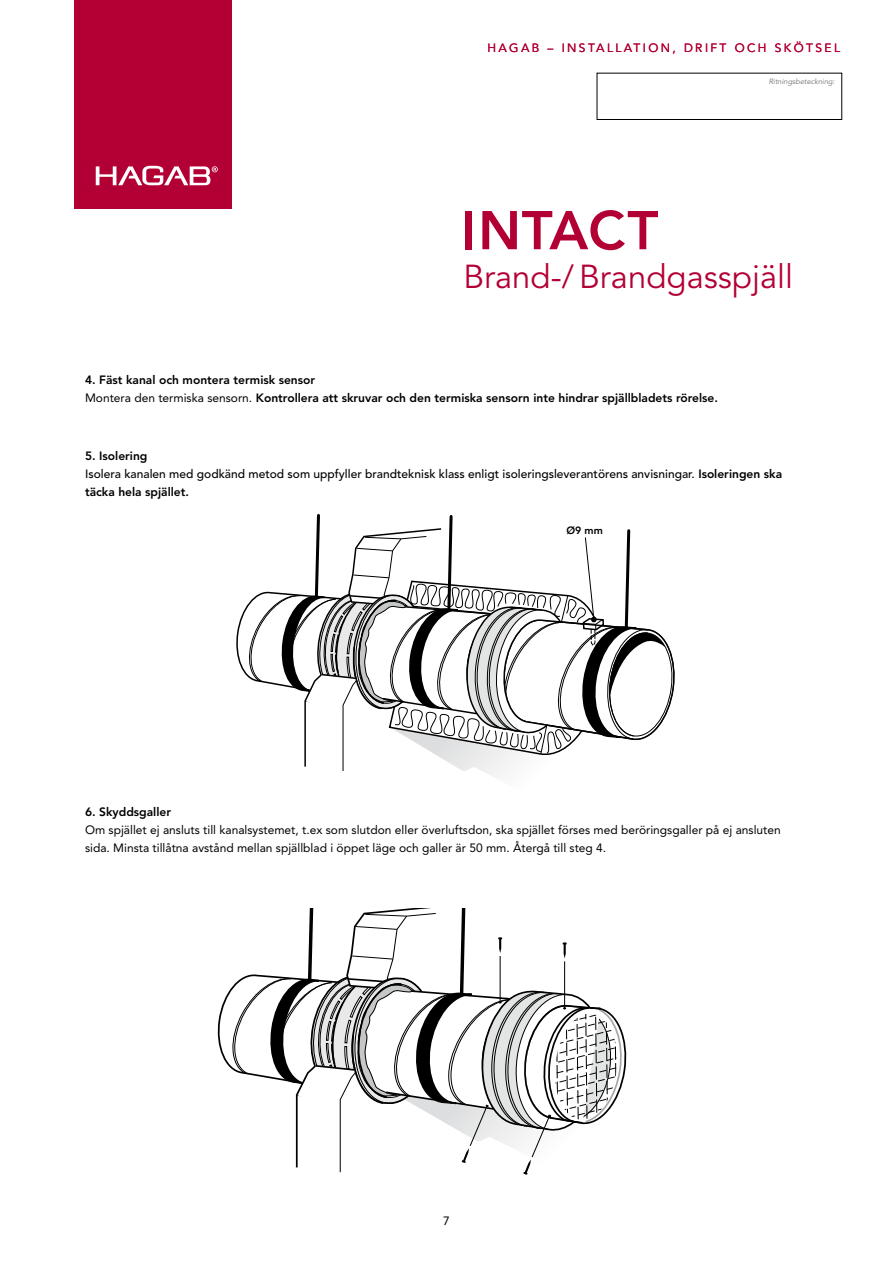
<style>
.page{position:relative;width:893px;height:1263px;background:#fff}
.page>*{position:absolute;margin:0;border:0;box-sizing:border-box;transform-origin:0 0}
.t1{font:800 54px "Avenir LT Std";letter-spacing:.01em;color:#b30034}
.t2{font:33px "Avenir LT Std";color:#b30034}
.t3{font:12px/18px "Avenir LT Std";color:#000}
.t4{font:800 12px/18px "Avenir LT Std";color:#000}
.t5{font:500 12px/18px "Avenir LT Std";color:#000}
.t6{font:12px "Avenir LT Std";letter-spacing:.2em;color:#b30034}
.t7{font:800 10.5px "Avenir LT Std";color:#000}
.t8{font:italic 7.5px "Avenir LT Std";color:#707172}
.s1{font-weight:400}
.s2{font-weight:800}
</style>
<div class="page">
<svg style="left:236px;top:514px;width:439px;height:264px"></svg>
<svg style="left:217px;top:908px;width:410px;height:267px"></svg>
<div style="left:74px;top:0;width:158px;height:209px;background:#b30034"></div>
<svg style="left:96px;top:166px;width:122px;height:19px"></svg>
<div style="left:597px;top:73px;width:245px;height:47px;border:1px solid #000"></div>
<p class="t6" style="left:487px;top:40px;width:354px">HAGAB – INSTALLATION, DRIFT OCH SKÖTSEL</p>
<p class="t8" style="left:769px;top:77px;width:68px">Ritningsbeteckning:</p>
<h1 class="t1" style="left:461px;top:199px;width:198px">INTACT</h1>
<h2 class="t2" style="left:463px;top:258px;width:331px">Brand-/ Brandgasspjäll</h2>
<p class="t4" style="left:85px;top:371px;width:634px">4. Fäst kanal och montera termisk sensor<br><span class="s1">Montera den termiska sensorn.</span> Kontrollera att skruvar och den termiska sensorn inte hindrar spjällbladets rörelse.</p>
<p class="t5" style="left:85px;top:447px;width:699px"><span class="s2">5. Isolering<br></span>Isolera kanalen med godkänd metod som uppfyller brandteknisk klass enligt isoleringsleverantörens anvisningar. <span class="s2">Isoleringen ska täcka hela spjället.</span></p>
<p class="t7" style="left:566px;top:524px;width:38px">Ø9 mm</p>
<p class="t4" style="left:85px;top:803px;width:88px">6. Skyddsgaller</p>
<p class="t3" style="left:85px;top:821px;width:697px">Om spjället ej ansluts till kanalsystemet, t.ex som slutdon eller överluftsdon, ska spjället förses med beröringsgaller på ej ansluten sida. Minsta tillåtna avstånd mellan spjällblad i öppet läge och galler är 50 mm. Återgå till steg 4.</p>
<p class="t3" style="left:443px;top:1212px;width:8px">7</p>
</div>
